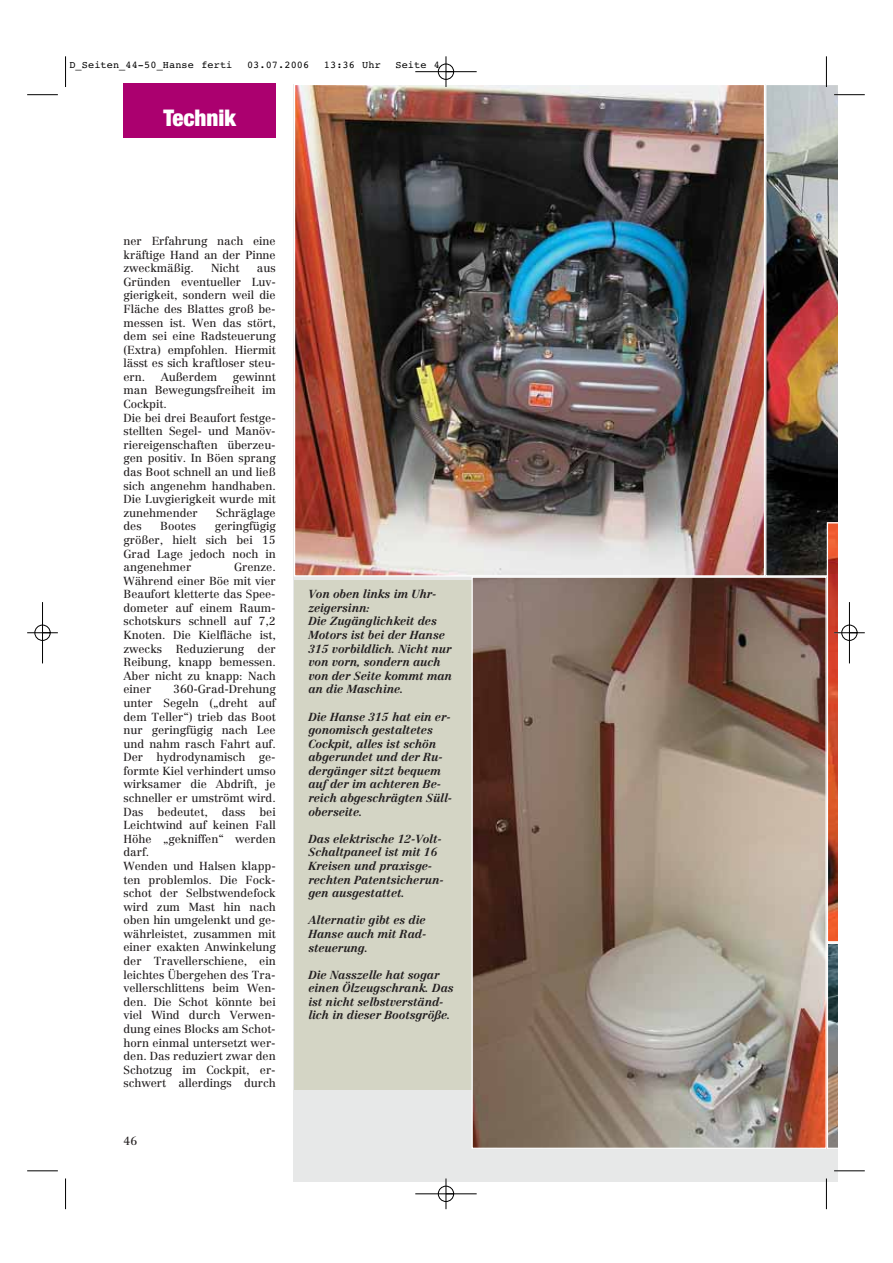
<style>
.page{position:relative;width:893px;height:1263px;background:#fff}
.page>*{position:absolute;margin:0;border:0;box-sizing:border-box;transform-origin:0 0}
.t1{font:900 condensed 22.95px "Helvetica Neue";color:#fff}
.t2{font:11.55px/13.6px "Centennial";letter-spacing:-.005em;color:#231f20;text-align:justify}
.t3{font:italic 700 11.55px/13.6px "Centennial";letter-spacing:-.005em;color:#231f20}
.t4{font:10.2px "Courier";letter-spacing:.01em;color:#000}
</style>
<div class="page">
<div style="left:294px;top:84px;width:543px;height:1098px;background:#e7e8e8"></div>
<div style="left:123px;top:84px;width:153px;height:54px;background:#ab006f"></div>
<img style="left:296px;top:86px;width:467px;height:489px">
<img style="left:765px;top:84px;width:72px;height:1065px">
<div style="left:294px;top:580px;width:178px;height:510px;background:#d4d5c5"></div>
<img style="left:473px;top:579px;width:351px;height:568px">
<hr style="left:65px;top:56px;width:1px;height:31px;background:#000">
<hr style="left:27px;top:94px;width:31px;height:1px;background:#000">
<hr style="left:826px;top:56px;width:1px;height:31px;background:#000">
<hr style="left:834px;top:94px;width:30px;height:1px;background:#000">
<hr style="left:65px;top:1179px;width:1px;height:30px;background:#000">
<hr style="left:27px;top:1171px;width:31px;height:1px;background:#000">
<hr style="left:826px;top:1179px;width:1px;height:30px;background:#000">
<hr style="left:834px;top:1171px;width:30px;height:1px;background:#000">
<hr style="left:834px;top:632px;width:30px;height:1px;background:#fff">
<hr style="left:415px;top:71px;width:61px;height:1px;background:#000">
<hr style="left:415px;top:1194px;width:61px;height:1px;background:#000">
<hr style="left:42px;top:602px;width:1px;height:61px;background:#000">
<hr style="left:849px;top:602px;width:1px;height:61px;background:#000">
<hr style="left:445px;top:56px;width:1px;height:31px;background:#000">
<hr style="left:445px;top:1178px;width:1px;height:31px;background:#000">
<hr style="left:27px;top:633px;width:31px;height:1px;background:#000">
<hr style="left:834px;top:633px;width:30px;height:1px;background:#000">
<div style="left:438px;top:64px;width:16px;height:16px;border:1px solid #000;border-radius:50%"></div>
<div style="left:438px;top:1186px;width:16px;height:16px;border:1px solid #000;border-radius:50%"></div>
<div style="left:35px;top:625px;width:15px;height:16px;border:1px solid #000;border-radius:50%"></div>
<div style="left:841px;top:625px;width:16px;height:16px;border:1px solid #000;border-radius:50%"></div>
<p class="t4" style="left:69px;top:61px;width:164px">D_Seiten_44-50_Hanse ferti</p>
<p class="t4" style="left:247px;top:61px;width:64px">03.07.2006</p>
<p class="t4" style="left:324px;top:61px;width:59px">13:36 Uhr</p>
<p class="t4" style="left:395px;top:61px;width:46px">Seite 4</p>
<h1 class="t1" style="left:163px;top:110px;width:74px">Technik</h1>
<p class="t2" style="left:123px;top:235px;width:154px">ner Erfahrung nach eine kräftige Hand an der Pinne zweckmäßig.</p>
<p class="t2" style="left:211px;top:262px;width:30px">Nicht</p>
<p class="t2" style="left:123px;top:262px;width:154px;text-indent:133px">aus Gründen eventueller Luv&shy;gierigkeit, sondern weil die Fläche des Blattes groß be&shy;messen ist. Wen das stört, dem sei eine Radsteuerung (Extra) empfohlen. Hiermit lässt es sich kraftloser steu&shy;ern.</p>
<p class="t2" style="left:161px;top:371px;width:58px">Außerdem</p>
<p class="t2" style="left:123px;top:371px;width:154px;text-align:left;text-indent:109px">gewinnt man Bewegungsfreiheit im<br>Cockpit.<br>Die bei drei Beaufort festge&shy;stellten Segel- und Manöv&shy;riereigenschaften überzeu&shy;gen positiv. In Böen sprang das Boot schnell an und ließ sich angenehm handhaben.<br>Die Luvgierigkeit wurde mit zunehmender</p>
<p class="t2" style="left:216px;top:507px;width:61px">Schräglage</p>
<p class="t2" style="left:123px;top:520px;width:154px;text-indent:91px">geringfügig größer, hielt sich bei 15<br>Grad Lage jedoch noch in angenehmer</p>
<p class="t2" style="left:123px;top:520px;width:20px">des</p>
<p class="t2" style="left:160px;top:520px;width:37px">Bootes</p>
<p class="t2" style="left:123px;top:561px;width:154px;text-indent:111px">Grenze.<br>Während einer Böe mit vier Beaufort kletterte das Spee&shy;dometer auf einem Raum&shy;schotskurs schnell auf 7,2<br>Knoten. Die Kielfläche ist, zwecks Reduzierung der Reibung, knapp bemessen.<br>Aber nicht zu knapp: Nach einer</p>
<p class="t2" style="left:123px;top:683px;width:154px;text-align:left;text-indent:50px">360-Grad-Drehung unter Segeln („dreht auf dem Teller“) trieb das Boot nur geringfügig nach Lee und nahm rasch Fahrt auf.<br>Der hydrodynamisch ge&shy;formte Kiel verhindert umso wirksamer die Abdrift, je schneller er umströmt wird.<br>Das bedeutet, dass bei<br>Leichtwind auf keinen Fall<br>Höhe „gekniffen“ werden darf.<br>Wenden und Halsen klapp&shy;ten problemlos. Die Fock&shy;schot der Selbstwendefock wird zum Mast hin nach oben hin umgelenkt und ge&shy;währleistet, zusammen mit einer exakten Anwinkelung der Travellerschiene, ein leichtes Übergehen des Tra&shy;vellerschlittens beim Wen&shy;den. Die Schot könnte bei viel Wind durch Verwen&shy;dung eines Blocks am Schot&shy;horn einmal untersetzt wer&shy;den. Das reduziert zwar den<br>Schotzug im Cockpit, er&shy;schwert allerdings durch</p>
<p class="t2" style="left:123px;top:1135px;width:15px">46</p>
<p class="t3" style="left:308px;top:588px;width:145px">Von oben links im Uhr&shy;zeigersinn:<br>Die Zugänglichkeit des<br>Motors ist bei der Hanse<br>315 vorbildlich. Nicht nur von vorn, sondern auch von der Seite kommt man an die Maschine.</p>
<p class="t3" style="left:308px;top:711px;width:145px">Die Hanse 315 hat ein er&shy;gonomisch gestaltetes<br>Cockpit, alles ist schön abgerundet und der Ru&shy;dergänger sitzt bequem auf der im achteren Be&shy;reich abgeschrägten Süll&shy;oberseite.</p>
<p class="t3" style="left:308px;top:833px;width:137px">Das elektrische 12-Volt-<br>Schaltpaneel ist mit 16<br>Kreisen und praxisge&shy;rechten Patentsicherun&shy;gen ausgestattet.</p>
<p class="t3" style="left:308px;top:914px;width:119px;text-align:justify">Alternativ gibt es die Hanse auch mit Rad&shy;steuerung.</p>
<p class="t3" style="left:308px;top:969px;width:147px">Die Nasszelle hat sogar einen Ölzeugschrank. Das ist nicht selbstverständ&shy;lich in dieser Bootsgröße.</p>
</div>
